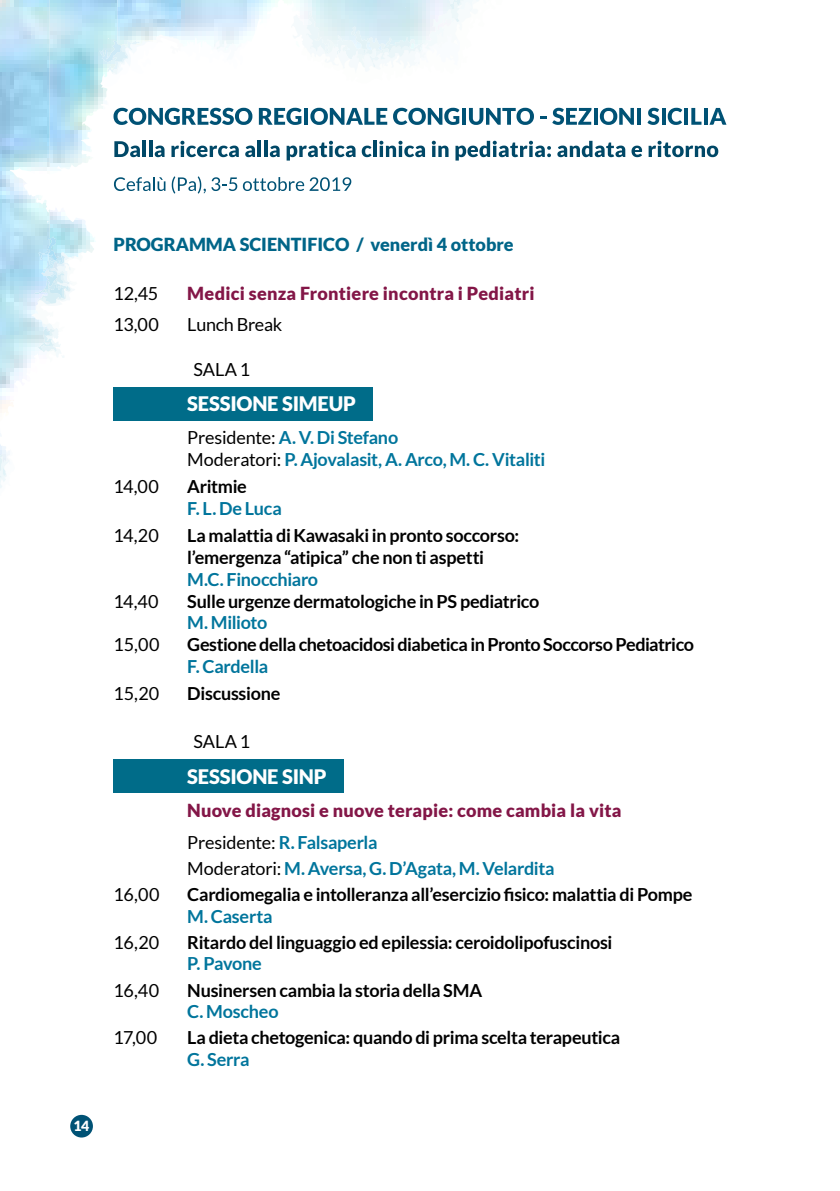
<style>
.page{position:relative;width:840px;height:1191px;background:#fff}
.page>*{position:absolute;margin:0;border:0;box-sizing:border-box;transform-origin:0 0}
.t1{font:900 20px "Lato";letter-spacing:-.01em;color:#fff}
.t2{font:700 18px/21.8px "Lato";letter-spacing:-.02em;color:#000}
.t3{font:700 18px/21.8px "Lato";letter-spacing:-.015em;color:#00759c}
.t4{font:900 18px/31.8px "Lato";letter-spacing:.01em;color:#831647}
.t5{font:18px "Lato";letter-spacing:-.01em;color:#000}
.t6{font:900 18px "Lato";color:#006588}
.t7{font:900 14px "Lato";color:#fff}
.s1{font-weight:400;color:#000}
.s2{font-weight:700;color:#00759c}
</style>
<div class="page">
<svg style="left:0;top:463px;width:7px;height:25px"></svg>
<svg style="left:42px;top:236px;width:43px;height:122px"></svg>
<svg style="left:116px;top:35px;width:13px;height:39px"></svg>
<svg style="left:316px;top:0;width:163px;height:67px"></svg>
<img style="left:0;top:0;width:42px;height:463px">
<img style="left:50px;top:0;width:66px;height:171px">
<img style="left:117px;top:0;width:334px;height:51px">
<div style="left:70px;top:1114px;width:23px;height:23px;background:#005275;border-radius:50%"></div>
<svg style="left:114px;top:141px;width:26px;height:16px"></svg>
<hr style="left:142px;top:141px;width:4px;height:16px;background:#004867">
<hr style="left:149px;top:141px;width:3px;height:16px;background:#004867">
<svg style="left:155px;top:146px;width:9px;height:11px"></svg>
<svg style="left:171px;top:141px;width:68px;height:16px"></svg>
<svg style="left:245px;top:146px;width:10px;height:11px"></svg>
<hr style="left:257px;top:141px;width:4px;height:16px;background:#004867">
<hr style="left:264px;top:141px;width:3px;height:16px;background:#004867">
<svg style="left:270px;top:146px;width:9px;height:11px"></svg>
<svg style="left:286px;top:141px;width:69px;height:20px"></svg>
<svg style="left:361px;top:146px;width:10px;height:11px"></svg>
<hr style="left:373px;top:141px;width:3px;height:16px;background:#004867">
<svg style="left:379px;top:141px;width:46px;height:16px"></svg>
<svg style="left:431px;top:141px;width:17px;height:16px"></svg>
<svg style="left:455px;top:141px;width:95px;height:20px"></svg>
<svg style="left:557px;top:141px;width:68px;height:16px"></svg>
<svg style="left:631px;top:146px;width:10px;height:11px"></svg>
<svg style="left:648px;top:141px;width:70px;height:16px"></svg>
<svg style="left:113px;top:108px;width:139px;height:17px"></svg>
<svg style="left:259px;top:108px;width:42px;height:17px"></svg>
<hr style="left:304px;top:108px;width:4px;height:17px;background:#005275">
<svg style="left:310px;top:108px;width:77px;height:17px"></svg>
<svg style="left:393px;top:108px;width:66px;height:17px"></svg>
<hr style="left:462px;top:108px;width:4px;height:17px;background:#005275">
<svg style="left:468px;top:108px;width:65px;height:17px"></svg>
<svg style="left:540px;top:116px;width:6px;height:3px"></svg>
<svg style="left:552px;top:108px;width:39px;height:17px"></svg>
<svg style="left:594px;top:108px;width:3px;height:17px"></svg>
<svg style="left:599px;top:108px;width:34px;height:17px"></svg>
<svg style="left:637px;top:108px;width:3px;height:17px"></svg>
<svg style="left:647px;top:108px;width:12px;height:17px"></svg>
<svg style="left:662px;top:108px;width:3px;height:17px"></svg>
<svg style="left:667px;top:108px;width:15px;height:17px"></svg>
<svg style="left:684px;top:108px;width:3px;height:17px"></svg>
<svg style="left:691px;top:108px;width:10px;height:17px"></svg>
<svg style="left:704px;top:108px;width:3px;height:17px"></svg>
<svg style="left:709px;top:108px;width:17px;height:17px"></svg>
<svg style="left:114px;top:177px;width:51px;height:14px"></svg>
<svg style="left:172px;top:176px;width:65px;height:18px"></svg>
<svg style="left:243px;top:177px;width:108px;height:14px"></svg>
<div style="left:113px;top:387px;width:260px;height:33px;background:#006c89"></div>
<div style="left:113px;top:759px;width:231px;height:34px;background:#006c89"></div>
<p class="t7" style="left:73px;top:1118px;width:17px">14</p>
<p class="t6" style="left:113px;top:234px;width:401px">PROGRAMMA SCIENTIFICO / venerdì 4 ottobre</p>
<p class="t5" style="left:113px;top:283px;width:46px">12,45</p>
<p class="t4" style="left:187px;top:277px;width:348px">Medici senza Frontiere incontra i Pediatri</p>
<p class="t5" style="left:113px;top:314px;width:47px">13,00</p>
<p class="t5" style="left:187px;top:314px;width:96px">Lunch Break</p>
<p class="t5" style="left:193px;top:359px;width:58px">SALA 1</p>
<p class="t1" style="left:187px;top:392px;width:170px">SESSIONE SIMEUP</p>
<p class="t3" style="left:187px;top:426px;width:359px"><span class="s1">Presidente:</span> A. V. Di Stefano<br><span class="s1">Moderatori:</span> P. Ajovalasit, A. Arco, M. C. Vitaliti</p>
<p class="t5" style="left:113px;top:477px;width:47px">14,00</p>
<p class="t2" style="left:187px;top:475px;width:61px">Aritmie</p>
<p class="t3" style="left:187px;top:497px;width:96px">F. L. De Luca</p>
<p class="t5" style="left:113px;top:526px;width:47px">14,20</p>
<p class="t2" style="left:187px;top:525px;width:333px">La malattia di Kawasaki in pronto soccorso: l’emergenza “atipica” che non ti aspetti</p>
<p class="t3" style="left:187px;top:568px;width:132px">M.C. Finocchiaro</p>
<p class="t5" style="left:113px;top:591px;width:47px">14,40</p>
<p class="t2" style="left:187px;top:590px;width:353px">Sulle urgenze dermatologiche in PS pediatrico</p>
<p class="t3" style="left:187px;top:611px;width:81px">M. Milioto</p>
<p class="t5" style="left:113px;top:634px;width:48px">15,00</p>
<p class="t2" style="left:187px;top:633px;width:508px">Gestione della chetoacidosi diabetica in Pronto Soccorso Pediatrico</p>
<p class="t3" style="left:187px;top:655px;width:82px">F. Cardella</p>
<p class="t5" style="left:113px;top:683px;width:47px">15,20</p>
<p class="t2" style="left:187px;top:682px;width:95px">Discussione</p>
<p class="t5" style="left:193px;top:731px;width:58px">SALA 1</p>
<p class="t1" style="left:187px;top:764px;width:141px">SESSIONE SINP</p>
<p class="t4" style="left:187px;top:794px;width:435px">Nuove diagnosi e nuove terapie: come cambia la vita<br><span class="s1">Presidente:</span> <span class="s2">R. Falsaperla</span></p>
<p class="t3" style="left:187px;top:857px;width:368px"><span class="s1">Moderatori:</span> M. Aversa, G. D’Agata, M. Velardita</p>
<p class="t5" style="left:113px;top:884px;width:47px">16,00</p>
<p class="t2" style="left:187px;top:883px;width:506px">Cardiomegalia e intolleranza all’esercizio fisico: malattia di Pompe</p>
<p class="t3" style="left:187px;top:905px;width:87px">M. Caserta</p>
<p class="t5" style="left:113px;top:932px;width:47px">16,20</p>
<p class="t2" style="left:187px;top:931px;width:426px">Ritardo del linguaggio ed epilessia: ceroidolipofuscinosi</p>
<p class="t3" style="left:187px;top:952px;width:76px">P. Pavone</p>
<p class="t5" style="left:113px;top:980px;width:47px">16,40</p>
<p class="t2" style="left:187px;top:979px;width:296px">Nusinersen cambia la storia della SMA</p>
<p class="t3" style="left:187px;top:1000px;width:93px">C. Moscheo</p>
<p class="t5" style="left:113px;top:1028px;width:45px">17,00</p>
<p class="t2" style="left:187px;top:1026px;width:434px">La dieta chetogenica: quando di prima scelta terapeutica</p>
<p class="t3" style="left:187px;top:1048px;width:64px">G. Serra</p>
</div>
